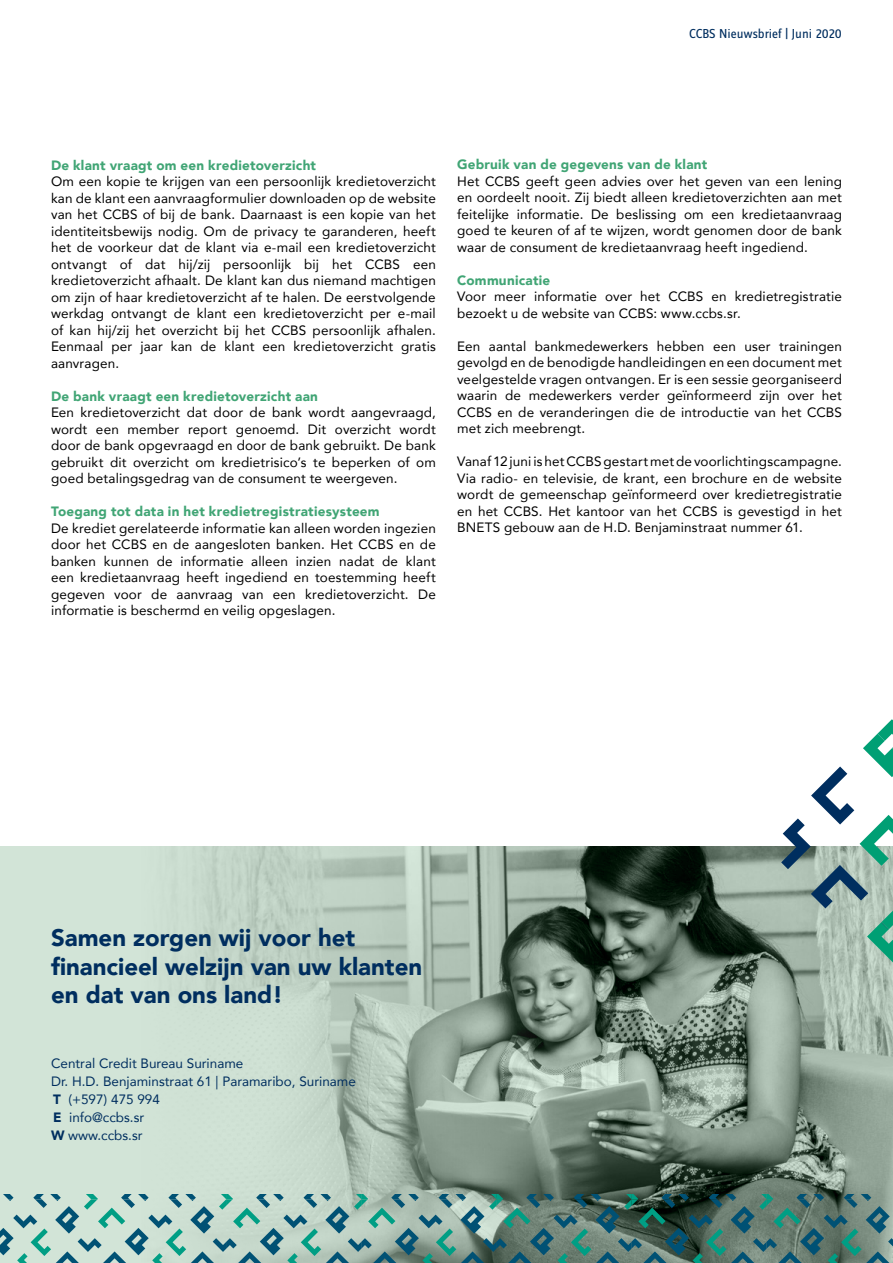
<style>
.page{position:relative;width:893px;height:1263px;background:#fff}
.page>*{position:absolute;margin:0;border:0;box-sizing:border-box;transform-origin:0 0}
.t1{font:900 24px/28.8px "Avenir";color:#002e5f}
.t2{font:13.5px/16.5px "Avenir";letter-spacing:.01em;color:#000;text-align:justify}
.t3{font:900 13.5px "Avenir";letter-spacing:.015em;color:#41a575}
.t4{font:13.5px/18px "Avenir";color:#002e5f}
.t5{font:13.5px "Zine Sans Dis";color:#002e5f}
.s1{font-weight:900}
</style>
<div class="page">
<svg style="left:0;top:846px;width:893px;height:349px;background:#a0b2a5"></svg>
<svg style="left:0;top:1195px;width:893px;height:68px;background:#799b94"></svg>
<svg style="left:758px;top:862px;width:13px;height:36px"></svg>
<svg style="left:781px;top:719px;width:112px;height:269px"></svg>
<p class="t5" style="left:689px;top:27px;width:154px">CCBS Nieuwsbrief | Juni 2020</p>
<p class="t3" style="left:51px;top:153px;width:267px">De klant vraagt om een kredietoverzicht</p>
<p class="t2" style="left:51px;top:173px;width:386px">Om een kopie te krijgen van een persoonlijk kredietoverzicht kan de klant een aanvraagformulier downloaden op de website van het CCBS of bij de bank. Daarnaast is een kopie van het identiteitsbewijs nodig. Om de privacy te garanderen, heeft het de voorkeur dat de klant via e-mail een kredietoverzicht ontvangt of dat hij/zij persoonlijk bij het CCBS een kredietoverzicht afhaalt. De klant kan dus niemand machtigen om zijn of haar kredietoverzicht af te halen. De eerstvolgende werkdag ontvangt de klant een kredietoverzicht per e-mail of kan hij/zij het overzicht bij het CCBS persoonlijk afhalen.<br>Eenmaal per jaar kan de klant een kredietoverzicht gratis aanvragen.</p>
<p class="t3" style="left:51px;top:384px;width:269px">De bank vraagt een kredietoverzicht aan</p>
<p class="t2" style="left:51px;top:404px;width:386px">Een kredietoverzicht dat door de bank wordt aangevraagd, wordt een member report genoemd. Dit overzicht wordt door de bank opgevraagd en door de bank gebruikt. De bank gebruikt dit overzicht om kredietrisico’s te beperken of om goed betalingsgedrag van de consument te weergeven.</p>
<p class="t3" style="left:51px;top:500px;width:330px">Toegang tot data in het kredietregistratiesysteem</p>
<p class="t2" style="left:51px;top:519px;width:386px">De krediet gerelateerde informatie kan alleen worden ingezien door het CCBS en de aangesloten banken. Het CCBS en de banken kunnen de informatie alleen inzien nadat de klant een kredietaanvraag heeft ingediend en toestemming heeft gegeven voor de aanvraag van een kredietoverzicht. De informatie is beschermd en veilig opgeslagen.</p>
<p class="t3" style="left:457px;top:153px;width:252px">Gebruik van de gegevens van de klant</p>
<p class="t2" style="left:457px;top:173px;width:386px">Het CCBS geeft geen advies over het geven van een lening en oordeelt nooit. Zij biedt alleen kredietoverzichten aan met feitelijke informatie. De beslissing om een kredietaanvraag goed te keuren of af te wijzen, wordt genomen door de bank waar de consument de kredietaanvraag heeft ingediend.</p>
<p class="t3" style="left:457px;top:269px;width:95px">Communicatie</p>
<p class="t2" style="left:457px;top:288px;width:386px">Voor meer informatie over het CCBS en kredietregistratie bezoekt u de website van CCBS: www.ccbs.sr.</p>
<p class="t2" style="left:457px;top:338px;width:386px">Een aantal bankmedewerkers hebben een user trainingen gevolgd en de benodigde handleidingen en een document met veelgestelde vragen ontvangen. Er is een sessie georganiseerd waarin de medewerkers verder geïnformeerd zijn over het CCBS en de veranderingen die de introductie van het CCBS met zich meebrengt.</p>
<p class="t2" style="left:457px;top:453px;width:386px">Vanaf 12 juni is het CCBS gestart met de voorlichtingscampagne.<br>Via radio- en televisie, de krant, een brochure en de website wordt de gemeenschap geïnformeerd over kredietregistratie en het CCBS. Het kantoor van het CCBS is gevestigd in het BNETS gebouw aan de H.D. Benjaminstraat nummer 61.</p>
<h1 class="t1" style="left:51px;top:922px;width:373px">Samen zorgen wij voor het financieel welzijn van uw klanten en dat van ons land!</h1>
<p class="t4" style="left:51px;top:1054px;width:306px">Central Credit Bureau Suriname<br>Dr. H.D. Benjaminstraat 61 | Paramaribo, Suriname<br><span class="s1">T</span> (+597) 475 994<br><span class="s1">E</span> info@ccbs.sr<br><span class="s1">W</span> www.ccbs.sr</p>
</div>
